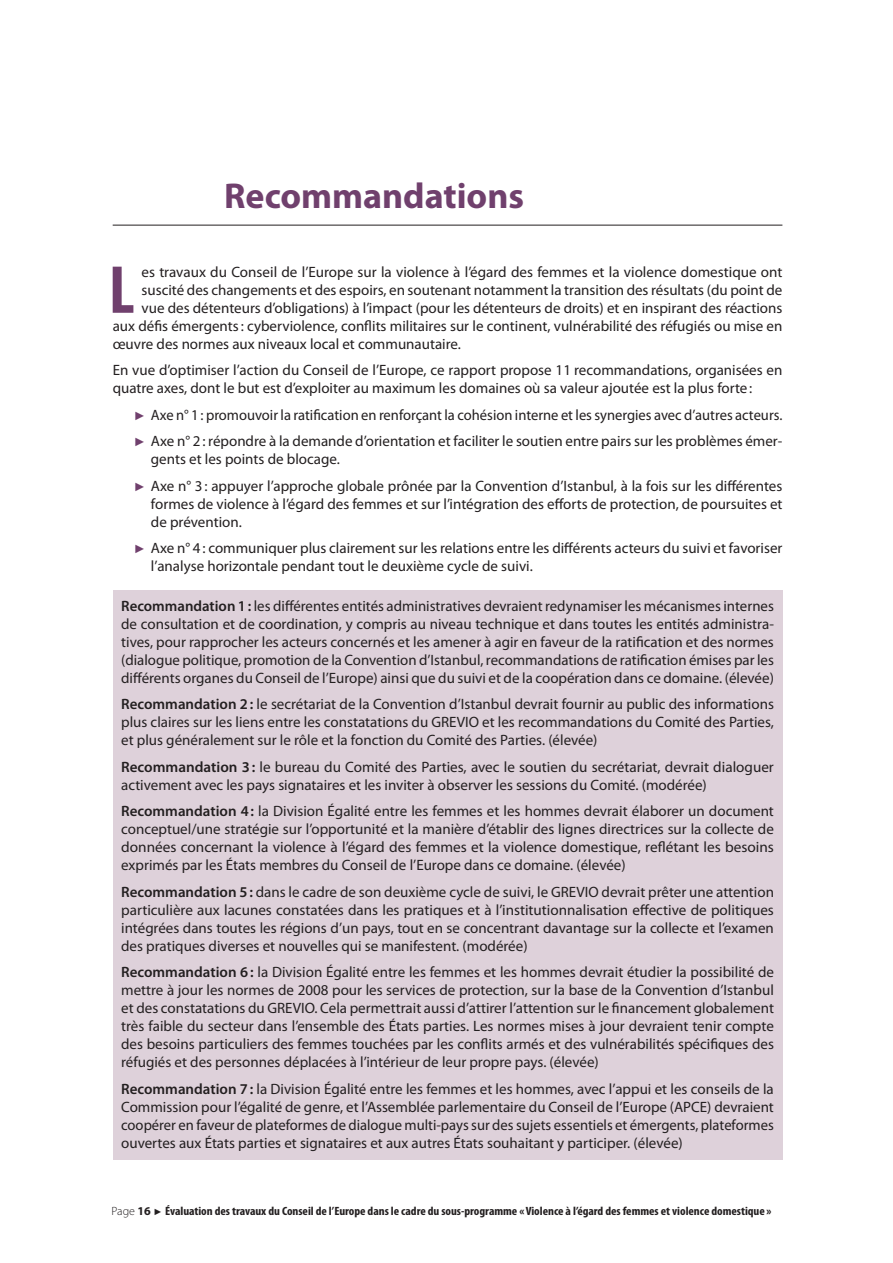
<style>
.page{position:relative;width:893px;height:1263px;background:#fff}
.page>*{position:absolute;margin:0;border:0;box-sizing:border-box;transform-origin:0 0}
.t1{font:700 condensed 68.4px "Myriad Pro";color:#70406d}
.t2{font:700 36px "Myriad Pro";color:#70406d}
.t3{font:15px/18px "Myriad Pro";color:#231f20}
.t4{font:700 condensed 12px "Myriad Pro";letter-spacing:-.005em;color:#231f20;scale:1.08 1}
.s1{font-family:"Arial";font-size:12px;color:#70406d}
.s2{font-weight:600}
.s3{font-weight:300;font-stretch:normal}
.s4{font-stretch:normal}
.s5{font-family:"Arial";font-weight:400;font-stretch:normal;font-size:9px}
</style>
<div class="page">
<hr style="left:113px;top:225px;width:669px;height:1px;background:#231f20">
<div style="left:113px;top:591px;width:669px;height:104px;background:#ded1da"></div>
<div style="left:113px;top:689px;width:669px;height:68px;background:#ded1da"></div>
<div style="left:113px;top:752px;width:669px;height:50px;background:#ded1da"></div>
<div style="left:113px;top:796px;width:669px;height:86px;background:#ded1da"></div>
<div style="left:113px;top:877px;width:669px;height:86px;background:#ded1da"></div>
<div style="left:113px;top:957px;width:669px;height:122px;background:#ded1da"></div>
<div style="left:113px;top:1074px;width:669px;height:86px;background:#ded1da"></div>
<h2 class="t2" style="left:224px;top:172px;width:301px">Recommandations</h2>
<h1 class="t1" style="left:109px;top:247px;width:27px">L</h1>
<p class="t3" style="left:142px;top:262px;width:642px">es travaux du Conseil de l’Europe sur la violence à l’égard des femmes et la violence domestique ont</p>
<p class="t3" style="left:142px;top:280px;width:642px">suscité des changements et des espoirs, en soutenant notamment la transition des résultats (du point de</p>
<p class="t3" style="left:142px;top:298px;width:642px">vue des détenteurs d’obligations) à l’impact (pour les détenteurs de droits) et en inspirant des réactions</p>
<p class="t3" style="left:113px;top:316px;width:671px">aux défis émergents: cyberviolence, conflits militaires sur le continent, vulnérabilité des réfugiés ou mise en</p>
<p class="t3" style="left:113px;top:334px;width:350px">œuvre des normes aux niveaux local et communautaire.</p>
<p class="t3" style="left:113px;top:361px;width:671px">En vue d’optimiser l’action du Conseil de l’Europe, ce rapport propose 11 recommandations, organisées en quatre axes, dont le but est d’exploiter au maximum les domaines où sa valeur ajoutée est la plus forte:</p>
<p class="t3" style="left:134px;top:401px;width:650px;line-height:26.5px"><span class="s1">►</span> Axe n° 1: promouvoir la ratification en renforçant la cohésion interne et les synergies avec d’autres acteurs. <span class="s1">►</span> Axe n° 2: répondre à la demande d’orientation et faciliter le soutien entre pairs sur les problèmes émer-</p>
<p class="t3" style="left:134px;top:446px;width:650px;line-height:26.5px;text-indent:17px">gents et les points de blocage.<br><span class="s1">►</span> Axe n° 3: appuyer l’approche globale prônée par la Convention d’Istanbul, à la fois sur les différentes</p>
<p class="t3" style="left:151px;top:494px;width:633px">formes de violence à l’égard des femmes et sur l’intégration des efforts de protection, de poursuites et de prévention.</p>
<p class="t3" style="left:151px;top:539px;width:633px;text-indent:-17px"><span class="s1">►</span> Axe n° 4: communiquer plus clairement sur les relations entre les différents acteurs du suivi et favoriser l’analyse horizontale pendant tout le deuxième cycle de suivi.</p>
<p class="t3" style="left:121px;top:596px;width:654px;text-align:justify"><span class="s2">Recommandation 1:</span> les différentes entités administratives devraient redynamiser les mécanismes internes de consultation et de coordination, y compris au niveau technique et dans toutes les entités administra&shy;tives, pour rapprocher les acteurs concernés et les amener à agir en faveur de la ratification et des normes (dialogue politique, promotion de la Convention d’Istanbul, recommandations de ratification émises par les différents organes du Conseil de l’Europe) ainsi que du suivi et de la coopération dans ce domaine. (élevée)</p>
<p class="t3" style="left:121px;top:695px;width:654px;text-align:justify"><span class="s2">Recommandation 2:</span> le secrétariat de la Convention d’Istanbul devrait fournir au public des informations plus claires sur les liens entre les constatations du GREVIO et les recommandations du Comité des Parties, et plus généralement sur le rôle et la fonction du Comité des Parties. (élevée)</p>
<p class="t3" style="left:121px;top:757px;width:654px"><span class="s2">Recommandation 3:</span> le bureau du Comité des Parties, avec le soutien du secrétariat, devrait dialoguer activement avec les pays signataires et les inviter à observer les sessions du Comité. (modérée)</p>
<p class="t3" style="left:121px;top:802px;width:654px;text-align:justify"><span class="s2">Recommandation 4:</span> la Division Égalité entre les femmes et les hommes devrait élaborer un document conceptuel/une stratégie sur l’opportunité et la manière d’établir des lignes directrices sur la collecte de données concernant la violence à l’égard des femmes et la violence domestique, reflétant les besoins exprimés par les États membres du Conseil de l’Europe dans ce domaine. (élevée)</p>
<p class="t3" style="left:121px;top:882px;width:654px;text-align:justify"><span class="s2">Recommandation 5:</span> dans le cadre de son deuxième cycle de suivi, le GREVIO devrait prêter une attention particulière aux lacunes constatées dans les pratiques et à l’institutionnalisation effective de politiques intégrées dans toutes les régions d’un pays, tout en se concentrant davantage sur la collecte et l’examen des pratiques diverses et nouvelles qui se manifestent. (modérée)</p>
<p class="t3" style="left:121px;top:963px;width:654px;text-align:justify"><span class="s2">Recommandation 6:</span> la Division Égalité entre les femmes et les hommes devrait étudier la possibilité de mettre à jour les normes de 2008 pour les services de protection, sur la base de la Convention d’Istanbul et des constatations du GREVIO. Cela permettrait aussi d’attirer l’attention sur le financement globalement très faible du secteur dans l’ensemble des États parties. Les normes mises à jour devraient tenir compte des besoins particuliers des femmes touchées par les conflits armés et des vulnérabilités spécifiques des réfugiés et des personnes déplacées à l’intérieur de leur propre pays. (élevée)</p>
<p class="t3" style="left:121px;top:1079px;width:654px;text-align:justify"><span class="s2">Recommandation 7:</span> la Division Égalité entre les femmes et les hommes, avec l’appui et les conseils de la Commission pour l’égalité de genre, et l’Assemblée parlementaire du Conseil de l’Europe (APCE) devraient coopérer en faveur de plateformes de dialogue multi-pays sur des sujets essentiels et émergents, plateformes ouvertes aux États parties et signataires et aux autres États souhaitant y participer. (élevée)</p>
<p class="t4" style="left:112px;top:1203px;width:612px"><span class="s3">Page</span> <span class="s4">16</span> <span class="s5">►</span> Évaluation des travaux du Conseil de l’Europe dans le cadre du sous-programme «Violence à l’égard des femmes et violence domestique »</p>
</div>
